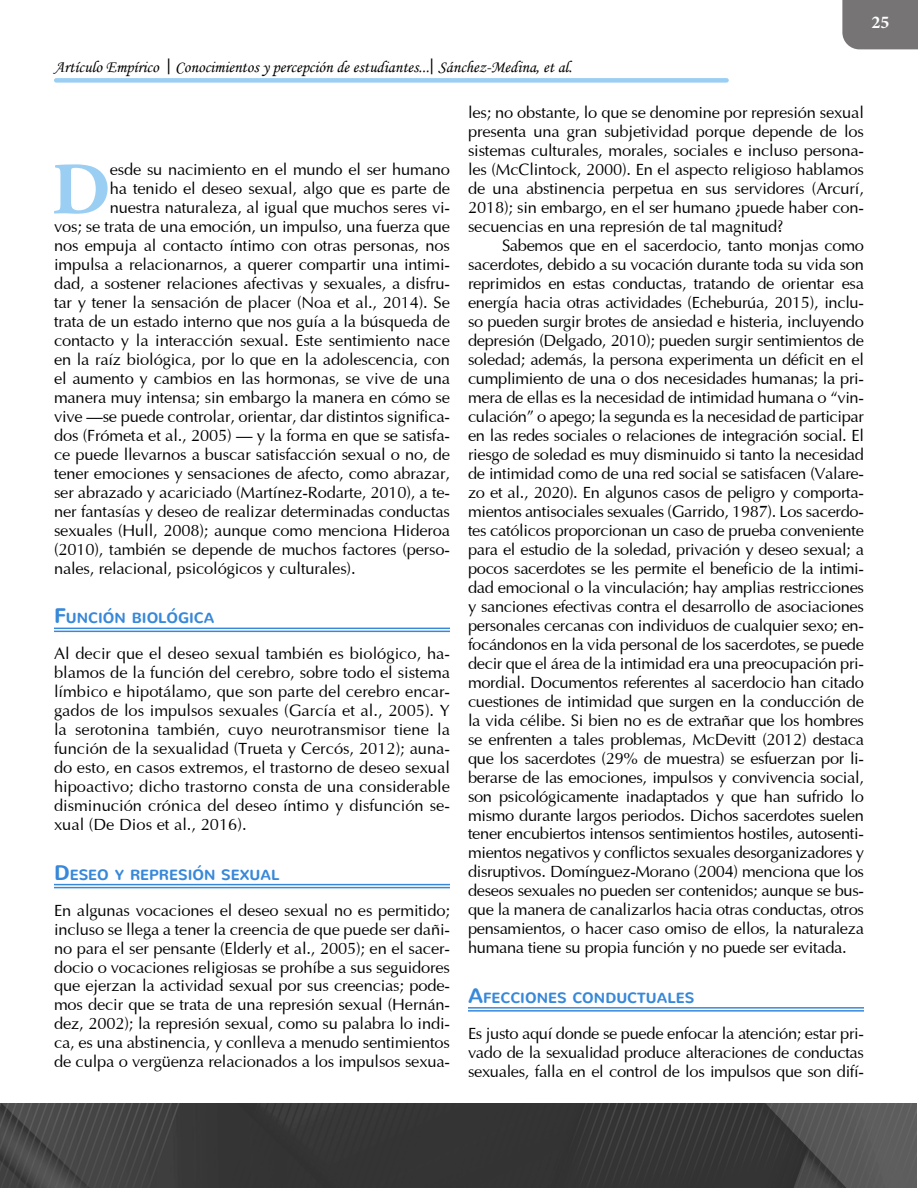
<style>
.page{position:relative;width:918px;height:1188px;background:#fff}
.page>*{position:absolute;margin:0;border:0;box-sizing:border-box;transform-origin:0 0}
.t1{font:700 73.8px "Adobe Garamond Pro";color:#9acef3}
.t2{font:700 18px "Minion Pro";color:#fff}
.t3{font:16.5px/18.9px "Optima";letter-spacing:-.01em;color:#000;text-align:justify}
.t4{font:16.5px "Monotype Corsiva";color:#000}
.Nivel_1{font:800 14.7px "Nunito";color:#3888d9}
.s1{font-family:"Soberana Sans";font-size:15px}
.s2{font-size:21px}
</style>
<div class="page">
<div style="left:54px;top:78px;width:675px;height:5px;background:#9acef3;border-radius:2px"></div>
<img style="left:0;top:1103px;width:917px;height:85px">
<div style="left:842px;top:0;width:76px;height:49px;background:#767475"></div>
<hr style="left:54px;top:628px;width:396px;height:1px;background:#3888d9">
<hr style="left:54px;top:631px;width:396px;height:1px;background:#3888d9">
<hr style="left:54px;top:884px;width:396px;height:1px;background:#3888d9">
<hr style="left:54px;top:887px;width:396px;height:1px;background:#3888d9">
<hr style="left:468px;top:1007px;width:396px;height:2px;background:#3888d9">
<hr style="left:468px;top:1010px;width:396px;height:2px;background:#3888d9">
<p class="t2" style="left:872px;top:10px;width:19px">25</p>
<p class="t4" style="left:54px;top:57px;width:520px">Artículo Empírico <span class="s1">|</span> Conocimientos y percepción de estudiantes...<span class="s1">|</span> Sánchez-Medina, et al.</p>
<p class="t1" style="left:52px;top:147px;width:60px">D</p>
<p class="t3" style="left:110px;top:159px;width:342px">esde su nacimiento en el mundo el ser humano</p>
<p class="t3" style="left:110px;top:178px;width:342px">ha tenido el deseo sexual, algo que es parte de</p>
<p class="t3" style="left:110px;top:197px;width:342px">nuestra naturaleza, al igual que muchos seres vi-</p>
<p class="t3" style="left:54px;top:216px;width:398px">vos; se trata de una emoción, un impulso, una fuerza que</p>
<p class="t3" style="left:54px;top:235px;width:397px">nos empuja al contacto íntimo con otras personas, nos</p>
<p class="t3" style="left:54px;top:254px;width:397px">impulsa a relacionarnos, a querer compartir una intimi-</p>
<p class="t3" style="left:54px;top:273px;width:397px">dad, a sostener relaciones afectivas y sexuales, a disfru-</p>
<p class="t3" style="left:54px;top:292px;width:398px">tar y tener la sensación de placer (Noa et al., 2014). Se</p>
<p class="t3" style="left:54px;top:311px;width:397px">trata de un estado interno que nos guía a la búsqueda de</p>
<p class="t3" style="left:54px;top:330px;width:397px">contacto y la interacción sexual. Este sentimiento nace</p>
<p class="t3" style="left:54px;top:349px;width:398px">en la raíz biológica, por lo que en la adolescencia, con</p>
<p class="t3" style="left:54px;top:368px;width:397px">el aumento y cambios en las hormonas, se vive de una</p>
<p class="t3" style="left:54px;top:387px;width:397px">manera muy intensa; sin embargo la manera en cómo se</p>
<p class="t3" style="left:54px;top:406px;width:397px">vive —se puede controlar, orientar, dar distintos significa-</p>
<p class="t3" style="left:54px;top:425px;width:397px">dos (Frómeta et al., 2005) — y la forma en que se satisfa-</p>
<p class="t3" style="left:54px;top:444px;width:397px">ce puede llevarnos a buscar satisfacción sexual o no, de</p>
<p class="t3" style="left:54px;top:463px;width:397px">tener emociones y sensaciones de afecto, como abrazar,</p>
<p class="t3" style="left:54px;top:482px;width:397px">ser abrazado y acariciado (Martínez-Rodarte, 2010), a te-</p>
<p class="t3" style="left:54px;top:501px;width:397px">ner fantasías y deseo de realizar determinadas conductas</p>
<p class="t3" style="left:54px;top:520px;width:398px">sexuales (Hull, 2008); aunque como menciona Hideroa</p>
<p class="t3" style="left:54px;top:539px;width:397px">(2010), también se depende de muchos factores (perso-</p>
<p class="t3" style="left:54px;top:558px;width:303px">nales, relacional, psicológicos y culturales).</p>
<p class="Nivel_1" style="left:54px;top:605px;width:162px"><span class="s2">F</span>UNCIÓN BIOLÓGICA</p>
<p class="t3" style="left:54px;top:643px;width:398px">Al decir que el deseo sexual también es biológico, ha&shy;blamos de la función del cerebro, sobre todo el sistema límbico e hipotálamo, que son parte del cerebro encar&shy;gados de los impulsos sexuales (García et al., 2005). Y la serotonina también, cuyo neurotransmisor tiene la función de la sexualidad (Trueta y Cercós, 2012); auna&shy;do esto, en casos extremos, el trastorno de deseo sexual hipoactivo; dicho trastorno consta de una considerable disminución crónica del deseo íntimo y disfunción se&shy;xual (De Dios et al., 2016).</p>
<p class="Nivel_1" style="left:54px;top:861px;width:227px"><span class="s2">D</span>ESEO Y REPRESIÓN SEXUAL</p>
<p class="t3" style="left:54px;top:899px;width:398px">En algunas vocaciones el deseo sexual no es permitido; incluso se llega a tener la creencia de que puede ser dañi&shy;no para el ser pensante (Elderly et al., 2005); en el sacer&shy;docio o vocaciones religiosas se prohíbe a sus seguidores que ejerzan la actividad sexual por sus creencias; pode&shy;mos decir que se trata de una represión sexual (Hernán&shy;dez, 2002); la represión sexual, como su palabra lo indi&shy;ca, es una abstinencia, y conlleva a menudo sentimientos de culpa o vergüenza relacionados a los impulsos sexua-</p>
<p class="t3" style="left:468px;top:102px;width:397px">les; no obstante, lo que se denomine por represión sexual presenta una gran subjetividad porque depende de los sistemas culturales, morales, sociales e incluso persona&shy;les (McClintock, 2000). En el aspecto religioso hablamos de una abstinencia perpetua en sus servidores (Arcurí, 2018); sin embargo, en el ser humano ¿puede haber con&shy;secuencias en una represión de tal magnitud?</p>
<p class="t3" style="left:468px;top:235px;width:398px;text-indent:34px">Sabemos que en el sacerdocio, tanto monjas como sacerdotes, debido a su vocación durante toda su vida son reprimidos en estas conductas, tratando de orientar esa energía hacia otras actividades (Echeburúa, 2015), inclu&shy;so pueden surgir brotes de ansiedad e histeria, incluyendo depresión (Delgado, 2010); pueden surgir sentimientos de soledad; además, la persona experimenta un déficit en el cumplimiento de una o dos necesidades humanas; la pri&shy;mera de ellas es la necesidad de intimidad humana o “vin&shy;culación” o apego; la segunda es la necesidad de participar en las redes sociales o relaciones de integración social. El riesgo de soledad es muy disminuido si tanto la necesidad de intimidad como de una red social se satisfacen (Valare&shy;zo et al., 2020). En algunos casos de peligro y comporta&shy;mientos antisociales sexuales (Garrido, 1987). Los sacerdo&shy;tes católicos proporcionan un caso de prueba conveniente para el estudio de la soledad, privación y deseo sexual; a pocos sacerdotes se les permite el beneficio de la intimi&shy;dad emocional o la vinculación; hay amplias restricciones y sanciones efectivas contra el desarrollo de asociaciones personales cercanas con individuos de cualquier sexo; en&shy;focándonos en la vida personal de los sacerdotes, se puede decir que el área de la intimidad era una preocupación pri&shy;mordial. Documentos referentes al sacerdocio han citado cuestiones de intimidad que surgen en la conducción de la vida célibe. Si bien no es de extrañar que los hombres se enfrenten a tales problemas, McDevitt (2012) destaca que los sacerdotes (29% de muestra) se esfuerzan por li&shy;berarse de las emociones, impulsos y convivencia social, son psicológicamente inadaptados y que han sufrido lo mismo durante largos periodos. Dichos sacerdotes suelen tener encubiertos intensos sentimientos hostiles, autosenti&shy;mientos negativos y conflictos sexuales desorganizadores y disruptivos. Domínguez-Morano (2004) menciona que los deseos sexuales no pueden ser contenidos; aunque se bus&shy;que la manera de canalizarlos hacia otras conductas, otros pensamientos, o hacer caso omiso de ellos, la naturaleza humana tiene su propia función y no puede ser evitada.</p>
<p class="Nivel_1" style="left:468px;top:984px;width:228px"><span class="s2">A</span>FECCIONES CONDUCTUALES</p>
<p class="t3" style="left:468px;top:1022px;width:397px">Es justo aquí donde se puede enfocar la atención; estar pri&shy;vado de la sexualidad produce alteraciones de conductas sexuales, falla en el control de los impulsos que son difí-</p>
</div>
